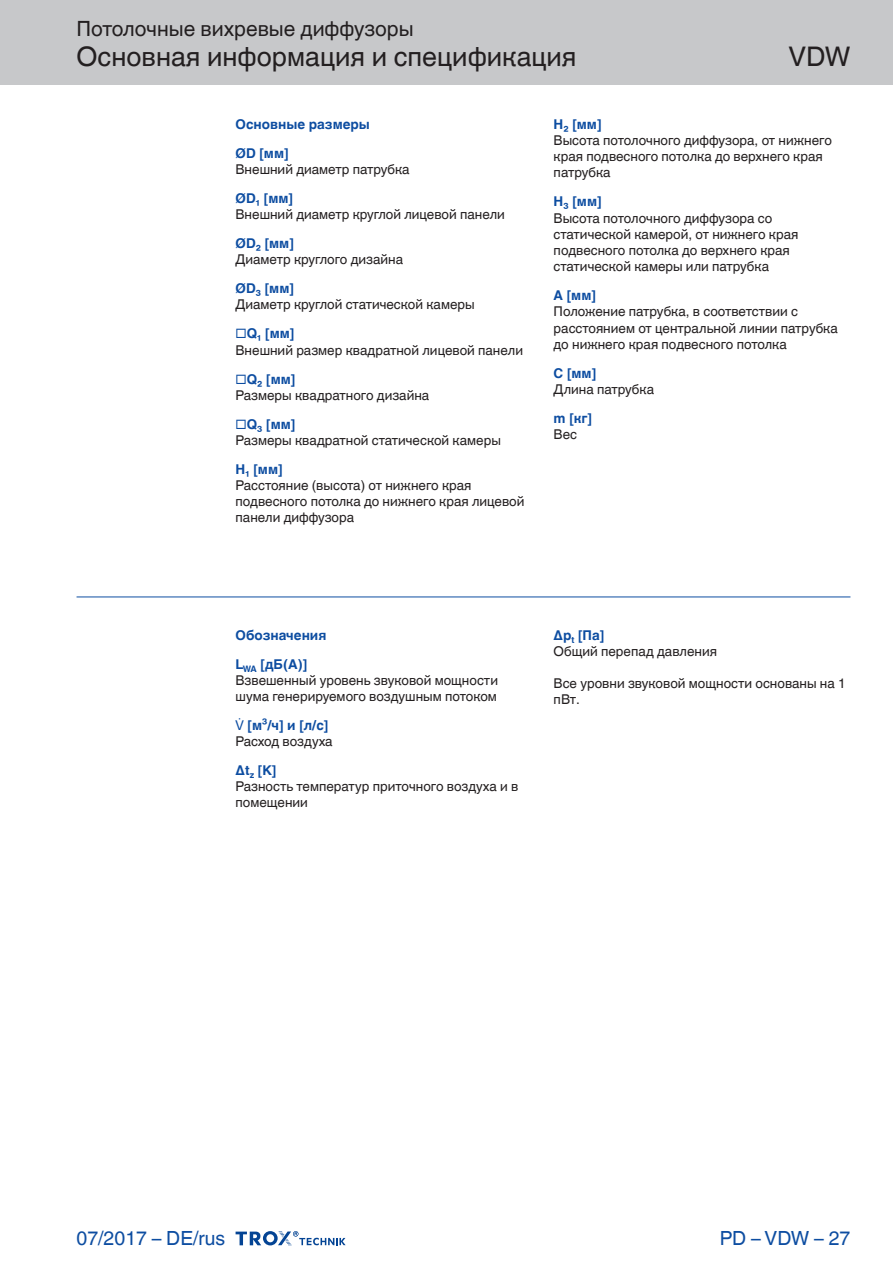
<style>
.page{position:relative;width:893px;height:1263px;background:#fff}
.page>*{position:absolute;margin:0;border:0;box-sizing:border-box;transform-origin:0 0}
.t1{font:27px "TROX Helvetica";color:#231f20}
.t2{font:21px "TROX Helvetica";color:#231f20}
.t3{font:19.5px "TROX Helvetica";color:#0d4da1}
.t4{font:13.5px/16.2px "TROX Helvetica";color:#231f20}
.t5{font:700 13.5px/29px "TROX Helvetica";color:#0d4da1}
.s1{font-weight:700;color:#0d4da1}
</style>
<div class="page">
<div style="left:0;top:0;width:893px;height:85px;background:#c7c8ca"></div>
<svg style="left:236px;top:1231px;width:110px;height:15px"></svg>
<hr style="left:77px;top:597px;width:773px;height:1px;background:#0d4da1">
<h2 class="t2" style="left:77px;top:17px;width:339px">Потолочные вихревые диффузоры</h2>
<h1 class="t1" style="left:77px;top:41px;width:502px">Основная информация и спецификация</h1>
<h1 class="t1" style="left:788px;top:41px;width:64px">VDW</h1>
<p class="t5" style="left:236px;top:110px;width:136px">Основные размеры<br>ØD [мм]</p>
<p class="t4" style="left:236px;top:161px;width:176px">Внешний диаметр патрубка</p>
<p class="t5" style="left:236px;top:184px;width:59px">ØD₁ [мм]</p>
<p class="t4" style="left:236px;top:206px;width:271px">Внешний диаметр круглой лицевой панели</p>
<p class="t5" style="left:236px;top:229px;width:60px">ØD₂ [мм]</p>
<p class="t4" style="left:236px;top:251px;width:169px">Диаметр круглого дизайна</p>
<p class="t5" style="left:236px;top:274px;width:60px">ØD₃ [мм]</p>
<p class="t4" style="left:236px;top:297px;width:241px">Диаметр круглой статической камеры</p>
<p class="t5" style="left:236px;top:319px;width:60px">□Q₁ [мм]</p>
<p class="t4" style="left:236px;top:342px;width:289px">Внешний размер квадратной лицевой панели</p>
<p class="t5" style="left:236px;top:364px;width:61px">□Q₂ [мм]</p>
<p class="t4" style="left:236px;top:387px;width:195px">Размеры квадратного дизайна</p>
<p class="t5" style="left:236px;top:410px;width:61px">□Q₃ [мм]</p>
<p class="t4" style="left:236px;top:432px;width:267px">Размеры квадратной статической камеры</p>
<p class="t5" style="left:236px;top:455px;width:48px">H₁ [мм]</p>
<p class="t4" style="left:236px;top:477px;width:290px">Расстояние (высота) от нижнего края подвесного потолка до нижнего края лицевой панели диффузора</p>
<p class="t5" style="left:554px;top:110px;width:49px">H₂ [мм]</p>
<p class="t4" style="left:554px;top:132px;width:280px">Высота потолочного диффузора, от нижнего края подвесного потолка до верхнего края патрубка</p>
<p class="t5" style="left:554px;top:187px;width:49px">H₃ [мм]</p>
<p class="t4" style="left:554px;top:210px;width:246px">Высота потолочного диффузора со статической камерой, от нижнего края подвесного потолка до верхнего края статической камеры или патрубка</p>
<p class="t5" style="left:554px;top:281px;width:44px">A [мм]</p>
<p class="t4" style="left:554px;top:303px;width:286px">Положение патрубка, в соответствии с расстоянием от центральной линии патрубка до нижнего края подвесного потолка</p>
<p class="t5" style="left:554px;top:358px;width:44px">C [мм]</p>
<p class="t4" style="left:554px;top:381px;width:102px">Длина патрубка</p>
<p class="t5" style="left:554px;top:404px;width:40px">m [кг]</p>
<p class="t4" style="left:554px;top:426px;width:25px">Вес</p>
<p class="t5" style="left:236px;top:620px;width:92px">Обозначения<br>L<sub>WA</sub> [дБ(A)]</p>
<p class="t4" style="left:236px;top:672px;width:264px">Взвешенный уровень звуковой мощности шума генерируемого воздушным потоком</p>
<p class="t5" style="left:248px;top:711px;width:82px">[м³/ч] и [л/с]</p>
<p class="t4" style="left:236px;top:727px;width:99px;line-height:29px">Расход воздуха<br><span class="s1">Δt</span><sub>z</sub> <span class="s1">[K]</span></p>
<p class="t4" style="left:236px;top:778px;width:284px">Разность температур приточного воздуха и в помещении</p>
<p class="t4" style="left:554px;top:627px;width:165px"><span class="s1">Δp</span><sub>t</sub> <span class="s1">[Па]<br></span>Общий перепад давления</p>
<p class="t4" style="left:554px;top:675px;width:294px">Все уровни звуковой мощности основаны на 1 пВт.</p>
<h3 class="t3" style="left:77px;top:1227px;width:150px">07/2017 – DE/rus</h3>
<h3 class="t3" style="left:720px;top:1227px;width:132px">PD – VDW – 27</h3>
</div>
